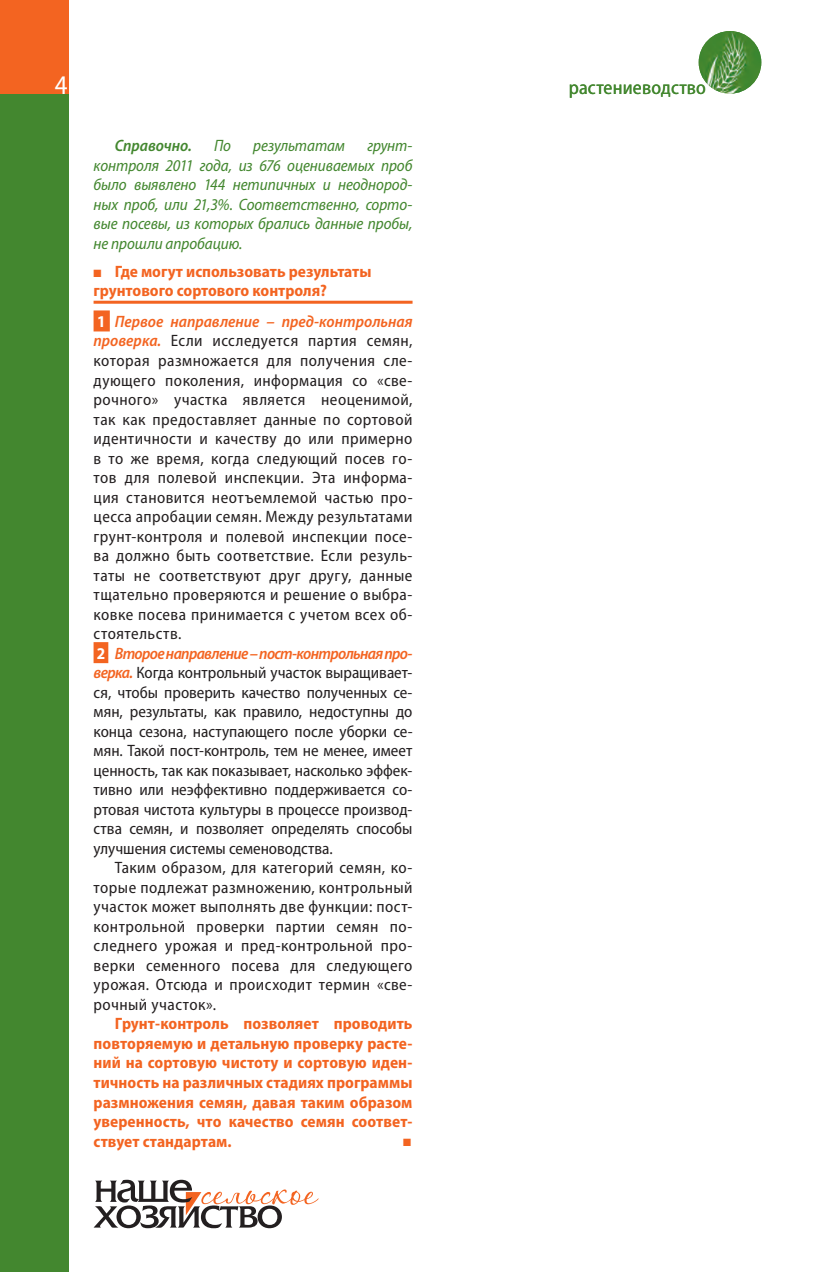
<style>
.page{position:relative;width:840px;height:1272px;background:#fff}
.page>*{position:absolute;margin:0;border:0;box-sizing:border-box;transform-origin:0 0}
.t1{font:semi-condensed 27px "Myriad Pro";color:#fff}
.t2{font:semi-condensed 19.5px "Myriad Pro";letter-spacing:.01em;color:#43872f}
.t3{font:semi-condensed 16.5px/19.5px "Myriad Pro";letter-spacing:.025em;color:#231f20}
.t4{font:700 semi-condensed 16.5px/19.5px "Myriad Pro";color:#f36421}
.t5{font:italic semi-condensed 16.5px/19.5px "Myriad Pro";letter-spacing:-.005em;color:#43872f;text-align:justify}
.t6{font:italic 600 semi-condensed 16.5px "Myriad Pro";letter-spacing:-.005em;color:#43872f}
.t7{font:10.5px "Zapf Dingbats";color:#f36421}
.s1{font-weight:700;color:#fff}
.s2{font-weight:600;font-style:italic;color:#f36421}
</style>
<div class="page">
<div style="left:0;top:0;width:68px;height:1271px;background:#43872f"></div>
<hr style="left:94px;top:301px;width:318px;height:3px;background:#f36421">
<div style="left:94px;top:310px;width:16px;height:21px;background:#f36421"></div>
<div style="left:94px;top:642px;width:14px;height:21px;background:#f36421"></div>
<img style="left:699px;top:31px;width:62px;height:63px;border-radius:31px">
<svg style="left:94px;top:1179px;width:224px;height:49px"></svg>
<div style="left:0;top:0;width:68px;height:94px;background:#f36421"></div>
<h1 class="t1" style="left:40px;top:68px;width:29px">44</h1>
<p class="t2" style="left:569px;top:75px;width:139px">растениеводство</p>
<p class="t6" style="left:115px;top:135px;width:79px">Справочно.</p>
<p class="t5" style="left:214px;top:136px;width:18px">По</p>
<p class="t5" style="left:253px;top:136px;width:94px">результатам</p>
<p class="t5" style="left:94px;top:136px;width:320px;text-indent:274px">грунт&shy;контроля 2011 года, из 676 оцениваемых проб было выявлено 144 нетипичных и неоднород&shy;ных проб, или 21,3%. Соответственно, сорто&shy;вые посевы, из которых брались данные пробы, не прошли апробацию.</p>
<p class="t4" style="left:94px;top:261px;width:279px">■ Где могут использовать результаты грунтового сортового контроля?</p>
<p class="t3" style="left:94px;top:311px;width:320px"><span class="s1">1</span> <span class="s2">Первое направление – пред-контрольная проверка.</span> Если исследуется партия семян, которая размножается для получения сле&shy;дующего поколения, информация со «све&shy;рочного» участка является неоценимой, так как предоставляет данные по сортовой идентичности и качеству до или примерно в то же время, когда следующий посев го&shy;тов для полевой инспекции. Эта информа&shy;ция становится неотъемлемой частью про&shy;цесса апробации семян. Между результатами грунт-контроля и полевой инспекции посе&shy;ва должно быть соответствие. Если резуль&shy;таты не соответствуют друг другу, данные тщательно проверяются и решение о выбра&shy;ковке посева принимается с учетом всех об&shy;стоятельств.<br><span class="s1">2</span> <span class="s2">Второе направление – пост-контрольная про&shy;верка.</span> Когда контрольный участок выращивает&shy;ся, чтобы проверить качество полученных се&shy;мян, результаты, как правило, недоступны до конца сезона, наступающего после уборки се&shy;мян. Такой пост-контроль, тем не менее, имеет ценность, так как показывает, насколько эффек&shy;тивно или неэффективно поддерживается со&shy;ртовая чистота культуры в процессе производ&shy;ства семян, и позволяет определять способы улучшения системы семеноводства.</p>
<p class="t3" style="left:94px;top:857px;width:320px;text-align:justify;text-indent:21px">Таким образом, для категорий семян, ко&shy;торые подлежат размножению, контрольный участок может выполнять две функции: пост&shy;контрольной проверки партии семян по&shy;следнего урожая и пред-контрольной про&shy;верки семенного посева для следующего урожая. Отсюда и происходит термин «све&shy;рочный участок».</p>
<p class="t4" style="left:94px;top:1013px;width:320px;text-align:justify;text-indent:21px">Грунт-контроль позволяет проводить повторяемую и детальную проверку расте&shy;ний на сортовую чистоту и сортовую иден&shy;тичность на различных стадиях программы размножения семян, давая таким образом уверенность, что качество семян соответ&shy;ствует стандартам.</p>
<p class="t7" style="left:403px;top:1137px;width:9px">■</p>
</div>
